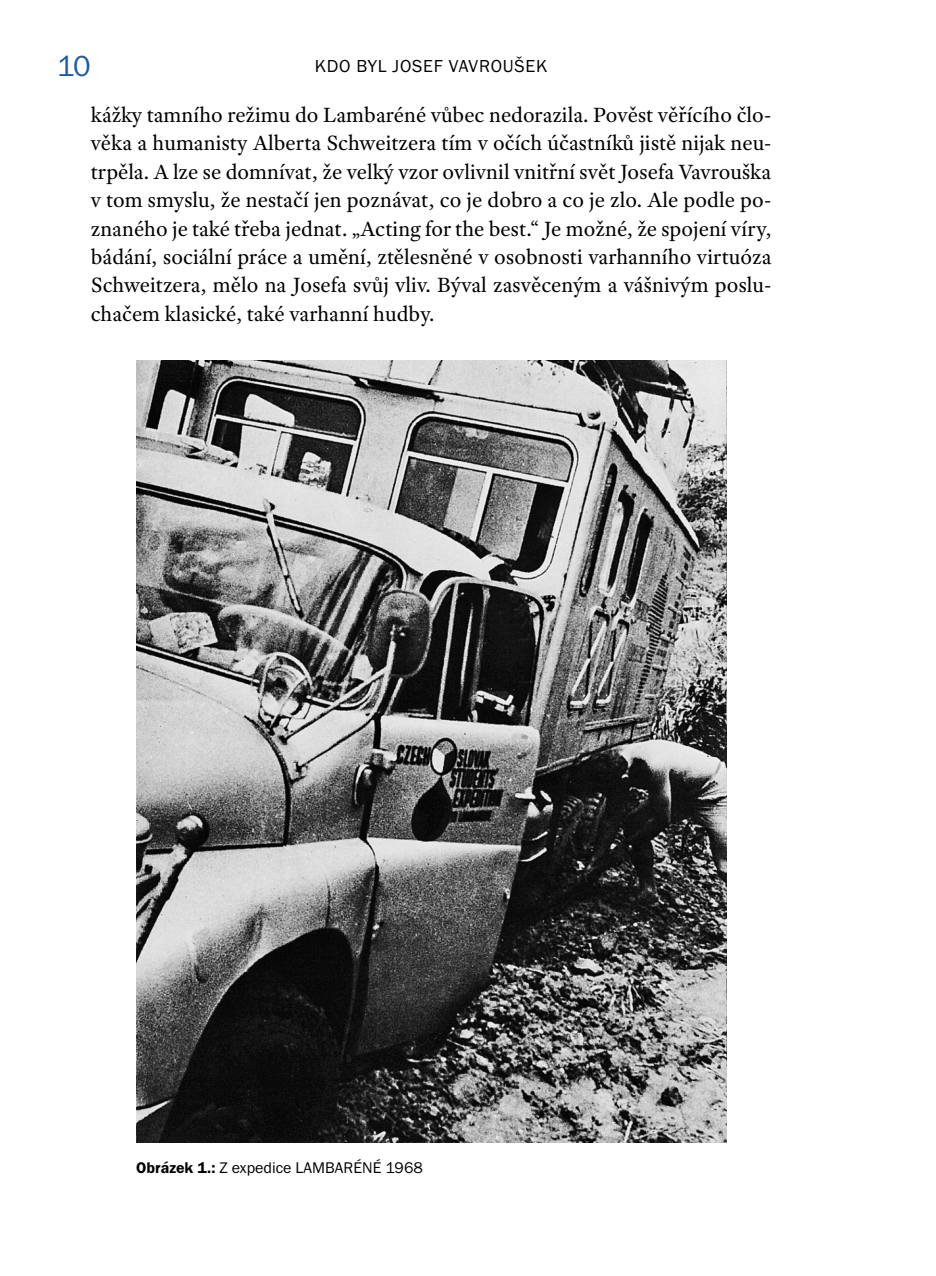
<style>
.page{position:relative;width:936px;height:1276px;background:#fff}
.page>*{position:absolute;margin:0;border:0;box-sizing:border-box;transform-origin:0 0}
.t1{font:30px "Franklin Gothic FS";color:#1c5aa8}
.t2{font:22px/28.4px "Adobe Text Pro";color:#000;text-align:justify}
.t3{font:18px "Franklin Gothic FS";letter-spacing:.045em;color:#000}
.t4{font:16px "Franklin Gothic FS";color:#000}
.s1{font-weight:600}
</style>
<div class="page">
<img style="left:136px;top:360px;width:590px;height:782px">
<h1 class="t1" style="left:57px;top:49px;width:36px">10</h1>
<p class="t3" style="left:315px;top:56px;width:234px">KDO BYL JOSEF VAVROUŠEK</p>
<p class="t2" style="left:91px;top:100px;width:682px">kážky tamního režimu do Lambaréné vůbec nedorazila. Pověst věřícího člo&shy;věka a humanisty Alberta Schweitzera tím v očích účastníků jistě nijak neu&shy;trpěla. A lze se domnívat, že velký vzor ovlivnil vnitřní svět Josefa Vavrouška v tom smyslu, že nestačí jen poznávat, co je dobro a co je zlo. Ale podle po&shy;znaného je také třeba jednat. „Acting for the best.“ Je možné, že spojení víry, bádání, sociální práce a umění, ztělesněné v osobnosti varhanního virtuóza Schweitzera, mělo na Josefa svůj vliv. Býval zasvěceným a vášnivým poslu&shy;chačem klasické, také varhanní hudby.</p>
<p class="t4" style="left:136px;top:1159px;width:288px"><span class="s1">Obrázek 1.:</span> Z EXPEDICE LAMBAR ÉN É 1968</p>
</div>
